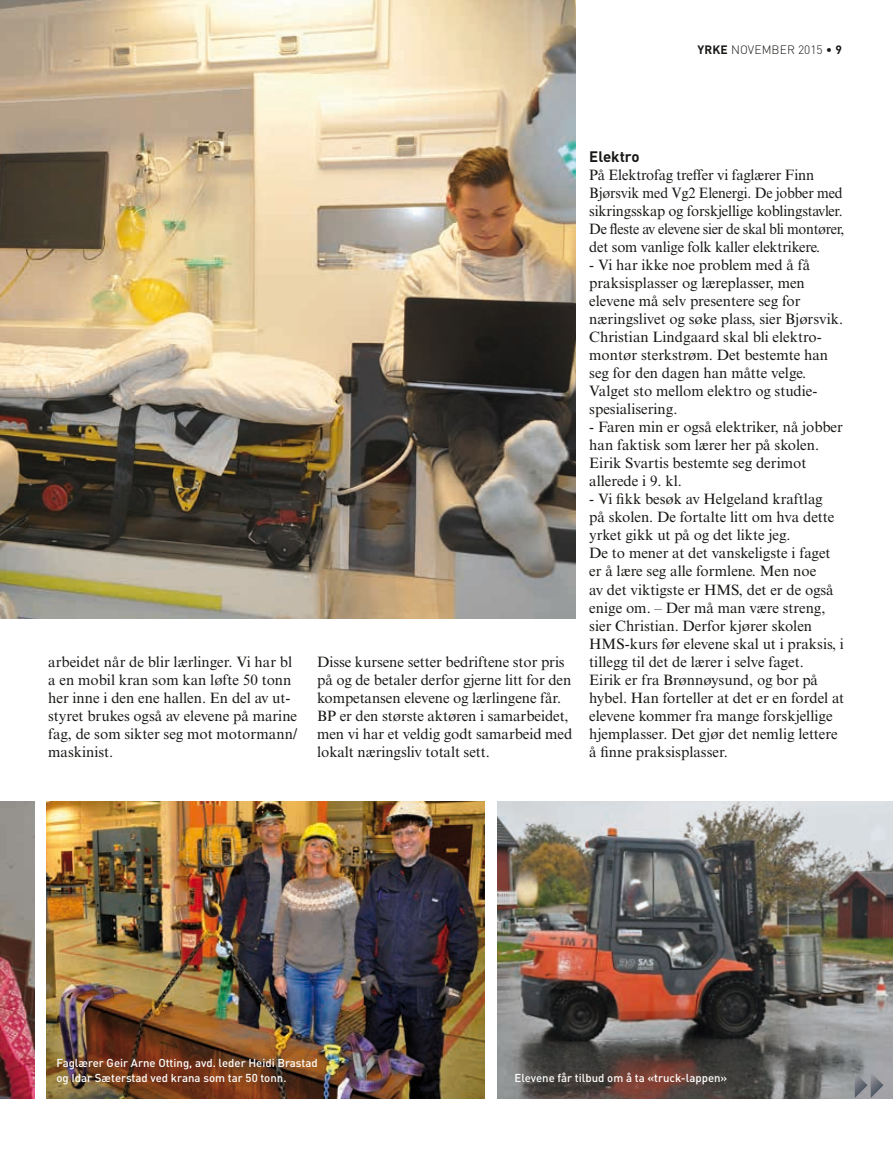
<style>
.page{position:relative;width:893px;height:1149px;background:#fff}
.page>*{position:absolute;margin:0;border:0;box-sizing:border-box;transform-origin:0 0}
.t1{font:15px/18px "Times New Roman MT Std";color:#181816}
.t2{font:700 15px "DINOT";color:#181816}
.t3{font:300 12px "DINOT";letter-spacing:.01em;color:#181816}
.t4{font:500 11.4px/15px "DINOT";color:#fff}
.s1{font-weight:700}
</style>
<div class="page">
<img style="left:0;top:0;width:575px;height:618px">
<img style="left:0;top:801px;width:34px;height:297px">
<img style="left:47px;top:801px;width:438px;height:297px">
<img style="left:497px;top:801px;width:396px;height:297px">
<svg style="left:855px;top:1071px;width:28px;height:26px"></svg>
<p class="t3" style="left:697px;top:42px;width:146px"><span class="s1">YRKE</span> NOVEMBER 2015 • <span class="s1">9</span></p>
<p class="t1" style="left:48px;top:652px;width:251px">arbeidet når de blir lærlinger. Vi har bl a en mobil kran som kan løfte 50 tonn her inne i den ene hallen. En del av ut&shy;styret brukes også av elevene på marine fag, de som sikter seg mot motormann/ maskinist.</p>
<p class="t1" style="left:317px;top:652px;width:257px">Disse kursene setter bedriftene stor pris på og de betaler derfor gjerne litt for den kompetansen elevene og lærlingene får.<br>BP er den største aktøren i samarbeidet, men vi har et veldig godt samarbeid med lokalt næringsliv totalt sett.</p>
<p class="t2" style="left:589px;top:147px;width:52px">Elektro</p>
<p class="t1" style="left:589px;top:166px;width:257px">På Elektrofag treffer vi faglærer Finn Bjørsvik med Vg2 Elenergi. De jobber med sikringsskap og forskjellige koblingstavler.<br>De fleste av elevene sier de skal bli montører, det som vanlige folk kaller elektrikere.</p>
<p class="t1" style="left:589px;top:256px;width:255px">- Vi har ikke noe problem med å få praksisplasser og læreplasser, men elevene må selv presentere seg for næringslivet og søke plass, sier Bjørsvik.<br>Christian Lindgaard skal bli elektro&shy;montør sterkstrøm. Det bestemte han seg for den dagen han måtte velge.<br>Valget sto mellom elektro og studie&shy;spesialisering.</p>
<p class="t1" style="left:589px;top:418px;width:255px">- Faren min er også elektriker, nå jobber han faktisk som lærer her på skolen.<br>Eirik Svartis bestemte seg derimot allerede i 9. kl.</p>
<p class="t1" style="left:589px;top:490px;width:256px">- Vi fikk besøk av Helgeland kraftlag<br>på skolen. De fortalte litt om hva dette yrket gikk ut på og det likte jeg.<br>De to mener at det vanskeligste i faget er å lære seg alle formlene. Men noe<br>av det viktigste er HMS, det er de også enige om. – Der må man være streng, sier Christian. Derfor kjører skolen HMS-kurs før elevene skal ut i praksis, i tillegg til det de lærer i selve faget.<br>Eirik er fra Brønnøysund, og bor på hybel. Han forteller at det er en fordel at elevene kommer fra mange forskjellige hjemplasser. Det gjør det nemlig lettere å finne praksisplasser.</p>
<p class="t4" style="left:56px;top:1054px;width:263px">Faglærer Geir Arne Otting, avd. leder Heidi Brastad og Idar Sæterstad ved krana som tar 50 tonn.</p>
<p class="t4" style="left:514px;top:1069px;width:214px">Elevene får tilbud om å ta «truck-lappen»</p>
</div>
